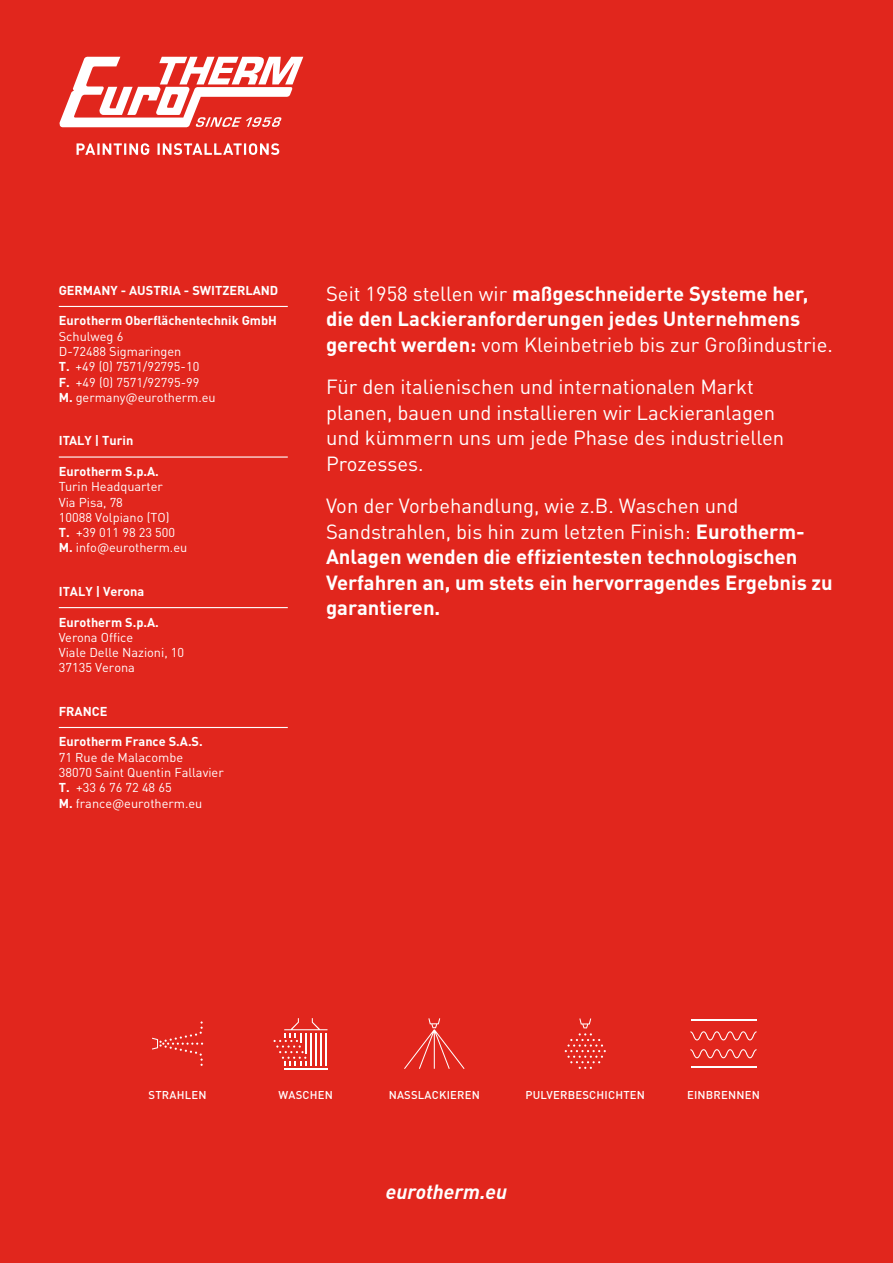
<style>
.page{position:relative;width:893px;height:1263px;background:#e1261d}
.page>*{position:absolute;margin:0;border:0;box-sizing:border-box;transform-origin:0 0}
.t1{font:700 20.25px/25.5px "DIN Pro";color:#fff}
.t2{font:20.25px/25.5px "DIN Pro";color:#fff}
.t3{font:italic 700 20.25px "DIN Pro";color:#fff}
.t4{font:12.75px/15.3px "DIN Pro";color:#fff}
.t5{font:700 12.75px "DIN Pro";color:#fff}
.t6{font:500 11.25px "DIN Pro";letter-spacing:.02em;color:#fff}
.s1{font-weight:700}
.s2{font-weight:400}
</style>
<div class="page">
<svg style="left:77px;top:143px;width:202px;height:12px"></svg>
<svg style="left:59px;top:57px;width:244px;height:70px"></svg>
<svg style="left:152px;top:1021px;width:51px;height:45px"></svg>
<hr style="left:284px;top:1068px;width:43px;height:1px;background:#fff">
<svg style="left:273px;top:1018px;width:54px;height:48px"></svg>
<svg style="left:404px;top:1018px;width:61px;height:51px"></svg>
<svg style="left:690px;top:1031px;width:67px;height:9px"></svg>
<svg style="left:690px;top:1049px;width:67px;height:9px"></svg>
<hr style="left:691px;top:1020px;width:66px;height:1px;background:#fff">
<hr style="left:691px;top:1066px;width:66px;height:1px;background:#fff">
<svg style="left:565px;top:1018px;width:41px;height:51px"></svg>
<hr style="left:59px;top:456px;width:229px;height:2px;background:#fff">
<hr style="left:59px;top:607px;width:229px;height:1px;background:#fff">
<hr style="left:59px;top:727px;width:229px;height:1px;background:#fff">
<hr style="left:59px;top:306px;width:229px;height:1px;background:#fff">
<p class="t5" style="left:59px;top:281px;width:221px">GERMANY - AUSTRIA - SWITZERLAND</p>
<p class="t5" style="left:59px;top:312px;width:220px">Eurotherm Oberflächentechnik GmbH</p>
<p class="t4" style="left:59px;top:327px;width:159px">Schulweg 6<br>D-72488 Sigmaringen<br><span class="s1">T.</span> +49 (0) 7571/92795-10<br><span class="s1">F.</span> +49 (0) 7571/92795-99<br><span class="s1">M.</span> germany@eurotherm.eu</p>
<p class="t5" style="left:59px;top:432px;width:76px">ITALY | Turin</p>
<p class="t5" style="left:59px;top:463px;width:102px">Eurotherm S.p.A.</p>
<p class="t4" style="left:59px;top:478px;width:130px">Turin Headquarter<br>Via Pisa, 78<br>10088 Volpiano (TO)<br><span class="s1">T.</span> +39 011 98 23 500<br><span class="s1">M.</span> info@eurotherm.eu</p>
<p class="t5" style="left:59px;top:583px;width:87px">ITALY | Verona</p>
<p class="t5" style="left:59px;top:613px;width:102px">Eurotherm S.p.A.</p>
<p class="t4" style="left:59px;top:628px;width:127px">Verona Office<br>Viale Delle Nazioni, 10<br>37135 Verona</p>
<p class="t5" style="left:59px;top:702px;width:50px">FRANCE</p>
<p class="t5" style="left:59px;top:733px;width:146px">Eurotherm France S.A.S.</p>
<p class="t4" style="left:59px;top:748px;width:166px">71 Rue de Malacombe<br>38070 Saint Quentin Fallavier<br><span class="s1">T.</span> +33 6 76 72 48 65<br><span class="s1">M.</span> france@eurotherm.eu</p>
<p class="t1" style="left:326px;top:278px;width:508px"><span class="s2">Seit 1958 stellen wir</span> maßgeschneiderte Systeme her, die den Lackieranforderungen jedes Unternehmens gerecht werden: <span class="s2">vom Kleinbetrieb bis zur Großindustrie.</span></p>
<p class="t2" style="left:326px;top:372px;width:460px">Für den italienischen und internationalen Markt planen, bauen und installieren wir Lackieranlagen und kümmern uns um jede Phase des industriellen Prozesses.</p>
<p class="t1" style="left:326px;top:490px;width:508px"><span class="s2">Von der Vorbehandlung, wie z.B. Waschen und Sandstrahlen, bis hin zum letzten Finish:</span> Eurotherm-Anlagen wenden die effizientesten technologischen Verfahren an, um stets ein hervorragendes Ergebnis zu garantieren.</p>
<p class="t6" style="left:149px;top:1086px;width:60px">STRAHLEN</p>
<p class="t6" style="left:279px;top:1086px;width:56px">WASCHEN</p>
<p class="t6" style="left:389px;top:1086px;width:93px">NASSLACKIEREN</p>
<p class="t6" style="left:525px;top:1086px;width:121px">PULVERBESCHICHTEN</p>
<p class="t6" style="left:687px;top:1086px;width:74px">EINBRENNEN</p>
<p class="t3" style="left:386px;top:1175px;width:123px">eurotherm.eu</p>
</div>
